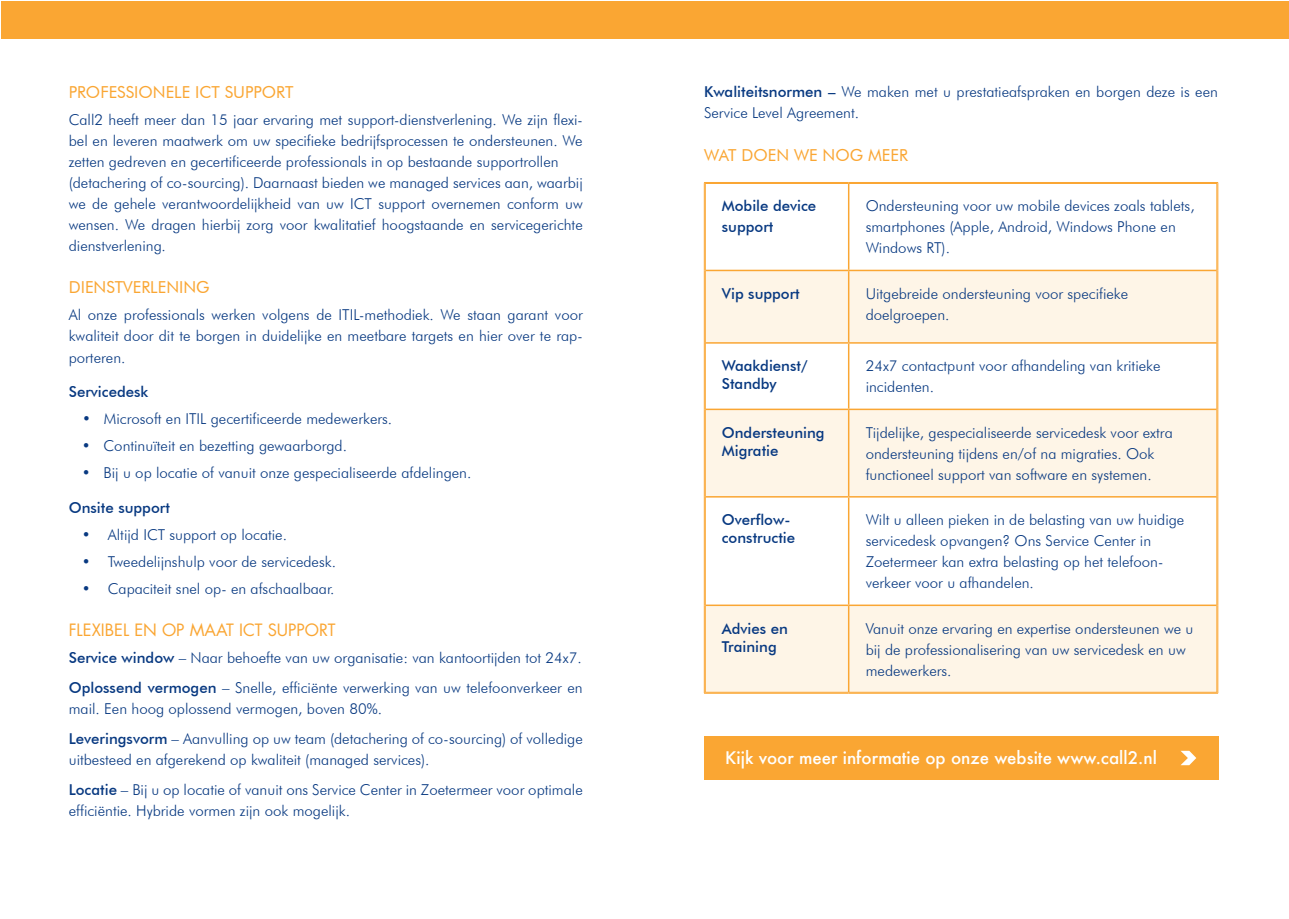
<style>
.page{position:relative;width:1289px;height:919px;background:#fff}
.page>*{position:absolute;margin:0;border:0;box-sizing:border-box;transform-origin:0 0}
.t1{font:500 16.95px "Futura";color:#fff}
.t2{font:16.5px "Futura BT";color:#faa633}
.t3{font:16.5px "Futura LT";color:#faa633}
.t4{font:300 15px/21px "Futura BT";color:#083981}
.t5{font:500 15px/18px "Futura BT";color:#083981}
.s1{font-weight:500}
</style>
<div class="page">
<svg style="left:706px;top:184px;width:510px;height:86px"></svg>
<svg style="left:706px;top:271px;width:510px;height:421px;fill:#fef5e7"></svg>
<hr style="left:704px;top:270px;width:1px;height:73px;background:#faa633">
<hr style="left:705px;top:270px;width:1px;height:73px;background:#faa633">
<hr style="left:1216px;top:270px;width:1px;height:73px;background:#faa633">
<hr style="left:1217px;top:270px;width:1px;height:73px;background:#faa633">
<hr style="left:704px;top:343px;width:1px;height:66px;background:#faa633">
<hr style="left:705px;top:343px;width:1px;height:66px;background:#faa633">
<hr style="left:1216px;top:343px;width:1px;height:66px;background:#faa633">
<hr style="left:1217px;top:343px;width:1px;height:66px;background:#faa633">
<hr style="left:704px;top:409px;width:1px;height:88px;background:#faa633">
<hr style="left:705px;top:409px;width:1px;height:88px;background:#faa633">
<hr style="left:1216px;top:409px;width:1px;height:88px;background:#faa633">
<hr style="left:1217px;top:409px;width:1px;height:88px;background:#faa633">
<hr style="left:704px;top:497px;width:1px;height:108px;background:#faa633">
<hr style="left:705px;top:497px;width:1px;height:108px;background:#faa633">
<hr style="left:1216px;top:497px;width:1px;height:108px;background:#faa633">
<hr style="left:1217px;top:497px;width:1px;height:108px;background:#faa633">
<hr style="left:704px;top:605px;width:1px;height:88px;background:#faa633">
<hr style="left:705px;top:605px;width:1px;height:87px;background:#faa633">
<hr style="left:1216px;top:605px;width:1px;height:87px;background:#faa633">
<hr style="left:1217px;top:605px;width:1px;height:88px;background:#faa633">
<hr style="left:705px;top:692px;width:143px;height:1px;background:#faa633">
<hr style="left:704px;top:693px;width:144px;height:1px;background:#faa633">
<hr style="left:848px;top:692px;width:368px;height:1px;background:#faa633">
<hr style="left:848px;top:693px;width:369px;height:1px;background:#faa633">
<hr style="left:848px;top:271px;width:1px;height:71px;background:#faa633">
<hr style="left:705px;top:342px;width:143px;height:1px;background:#faa633">
<hr style="left:848px;top:342px;width:368px;height:1px;background:#faa633">
<hr style="left:848px;top:343px;width:1px;height:65px;background:#faa633">
<hr style="left:705px;top:408px;width:143px;height:2px;background:#faa633">
<hr style="left:848px;top:408px;width:368px;height:2px;background:#faa633">
<hr style="left:848px;top:410px;width:1px;height:86px;background:#faa633">
<hr style="left:705px;top:496px;width:143px;height:1px;background:#faa633">
<hr style="left:848px;top:496px;width:368px;height:1px;background:#faa633">
<hr style="left:848px;top:497px;width:1px;height:107px;background:#faa633">
<hr style="left:705px;top:604px;width:143px;height:2px;background:#faa633">
<hr style="left:848px;top:604px;width:368px;height:2px;background:#faa633">
<hr style="left:848px;top:606px;width:1px;height:86px;background:#faa633">
<hr style="left:704px;top:182px;width:144px;height:1px;background:#faa633">
<hr style="left:705px;top:183px;width:143px;height:1px;background:#faa633">
<hr style="left:704px;top:183px;width:1px;height:87px;background:#faa633">
<hr style="left:705px;top:184px;width:1px;height:86px;background:#faa633">
<hr style="left:705px;top:270px;width:143px;height:1px;background:#faa633">
<hr style="left:848px;top:182px;width:369px;height:1px;background:#faa633">
<hr style="left:848px;top:183px;width:368px;height:1px;background:#faa633">
<hr style="left:1216px;top:184px;width:1px;height:86px;background:#faa633">
<hr style="left:1217px;top:183px;width:1px;height:87px;background:#faa633">
<hr style="left:848px;top:184px;width:1px;height:86px;background:#faa633">
<hr style="left:848px;top:270px;width:368px;height:1px;background:#faa633">
<div style="left:704px;top:736px;width:513px;height:43px;background:#faa633"></div>
<svg style="left:1180px;top:750px;width:16px;height:15px"></svg>
<div style="left:1px;top:1px;width:1287px;height:37px;background:#faa633"></div>
<p class="t2" style="left:69px;top:82px;width:226px">PROFESSIONELE ICT SUPPORT</p>
<p class="t4" style="left:69px;top:109px;width:515px">Call2 heeft meer dan 15 jaar ervaring met support-dienstverlening. We zijn flexi&shy;bel en leveren maatwerk om uw specifieke bedrijfsprocessen te ondersteunen. We zetten gedreven en gecertificeerde professionals in op bestaande supportrollen (detachering of co-sourcing). Daarnaast bieden we managed services aan, waarbij we de gehele verantwoordelijkheid van uw ICT support overnemen conform uw wensen. We dragen hierbij zorg voor kwalitatief hoogstaande en servicegerichte dienstverlening.</p>
<p class="t2" style="left:69px;top:277px;width:142px">DIENSTVERLENING</p>
<p class="t4" style="left:69px;top:304px;width:515px;text-align:justify">Al onze professionals werken volgens de ITIL-methodiek. We staan garant voor kwaliteit door dit te borgen in duidelijke en meetbare targets en hier over te rap&shy;porteren.</p>
<p class="t5" style="left:69px;top:382px;width:81px">Servicedesk</p>
<p class="t4" style="left:82px;top:408px;width:311px">• Microsoft en ITIL gecertificeerde medewerkers.</p>
<p class="t4" style="left:82px;top:435px;width:267px">• Continuïteit en bezetting gewaarborgd.</p>
<p class="t4" style="left:82px;top:462px;width:391px">• Bij u op locatie of vanuit onze gespecialiseerde afdelingen.</p>
<p class="t5" style="left:69px;top:498px;width:103px">Onsite support</p>
<p class="t4" style="left:82px;top:523px;width:207px">• Altijd ICT support op locatie.</p>
<p class="t4" style="left:82px;top:550px;width:256px">• Tweedelijnshulp voor de servicedesk.</p>
<p class="t4" style="left:82px;top:577px;width:254px">• Capaciteit snel op- en afschaalbaar.</p>
<p class="t3" style="left:69px;top:619px;width:268px">FLEXIBEL EN OP MAAT ICT SUPPORT</p>
<p class="t4" style="left:69px;top:642px;width:515px;line-height:30px"><span class="s1">Service window</span> – Naar behoefte van uw organisatie: van kantoortijden tot 24x7.<br><span class="s1">Oplossend vermogen</span> – Snelle, efficiënte verwerking van uw telefoonverkeer en</p>
<p class="t4" style="left:69px;top:693px;width:515px;line-height:30px">mail. Een hoog oplossend vermogen, boven 80%.<br><span class="s1">Leveringsvorm</span> – Aanvulling op uw team (detachering of co-sourcing) of volledige</p>
<p class="t4" style="left:69px;top:744px;width:515px;line-height:30px">uitbesteed en afgerekend op kwaliteit (managed services).<br><span class="s1">Locatie</span> – Bij u op locatie of vanuit ons Service Center in Zoetermeer voor optimale</p>
<p class="t4" style="left:69px;top:799px;width:283px">efficiëntie. Hybride vormen zijn ook mogelijk.</p>
<p class="t4" style="left:704px;top:81px;width:515px"><span class="s1">Kwaliteitsnormen –</span> We maken met u prestatieafspraken en borgen deze is een<br>Service Level Agreement.</p>
<p class="t2" style="left:704px;top:145px;width:205px">WAT DOEN WE NOG MEER</p>
<p class="t5" style="left:721px;top:195px;width:96px;line-height:21px">Mobile device support</p>
<p class="t4" style="left:865px;top:195px;width:330px">Ondersteuning voor uw mobile devices zoals tablets, smartphones (Apple, Android, Windows Phone en<br>Windows RT).</p>
<p class="t5" style="left:721px;top:284px;width:80px">Vip support</p>
<p class="t4" style="left:865px;top:283px;width:264px">Uitgebreide ondersteuning voor specifieke doelgroepen.</p>
<p class="t5" style="left:721px;top:357px;width:87px">Waakdienst/<br>Standby</p>
<p class="t4" style="left:865px;top:355px;width:296px">24x7 contactpunt voor afhandeling van kritieke incidenten.</p>
<p class="t5" style="left:721px;top:423px;width:104px">Ondersteuning<br>Migratie</p>
<p class="t4" style="left:865px;top:422px;width:308px">Tijdelijke, gespecialiseerde servicedesk voor extra ondersteuning tijdens en/of na migraties. Ook functioneel support van software en systemen.</p>
<p class="t5" style="left:721px;top:510px;width:75px">Overflow&shy;constructie</p>
<p class="t4" style="left:865px;top:509px;width:320px">Wilt u alleen pieken in de belasting van uw huidige servicedesk opvangen? Ons Service Center in Zoetermeer kan extra belasting op het telefoon&shy;verkeer voor u afhandelen.</p>
<p class="t5" style="left:721px;top:619px;width:68px">Advies en<br>Training</p>
<p class="t4" style="left:865px;top:617px;width:329px">Vanuit onze ervaring en expertise ondersteunen we u bij de professionalisering van uw servicedesk en uw medewerkers.</p>
<p class="t1" style="left:725px;top:745px;width:433px">Kijk voor meer informatie op onze website www.call2.nl</p>
</div>
